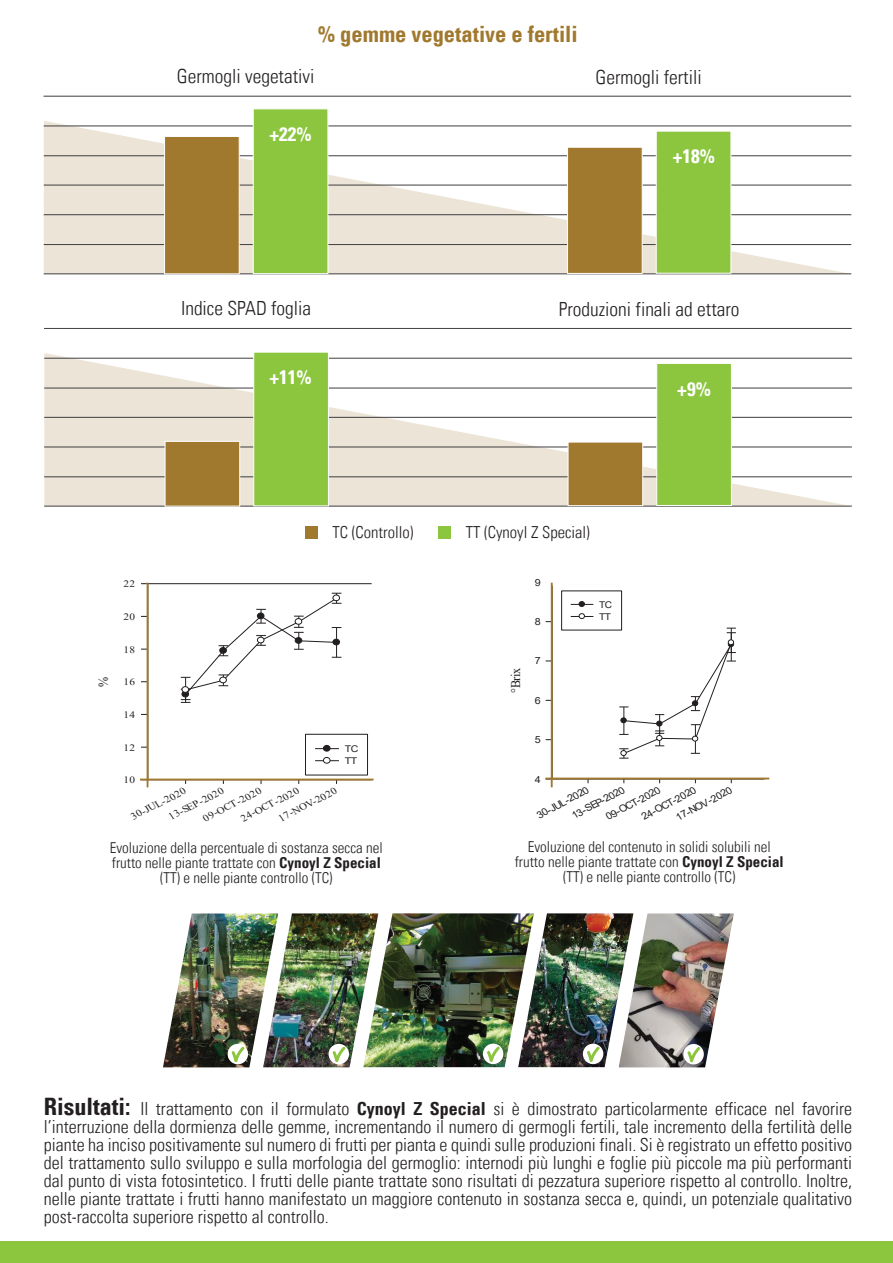
<style>
.page{position:relative;width:893px;height:1263px;background:#fff}
.page>*{position:absolute;margin:0;border:0;box-sizing:border-box;transform-origin:0 0}
.t1{font:700 condensed 22.5px "Univers LT";color:#a1792e}
.t2{font:300 condensed 19.5px "Univers LT";color:#231f20}
.t3{font:700 condensed 19.5px "Univers LT";color:#fff}
.t4{font:300 condensed 18px/18px "Univers LT";color:#231f20;text-align:justify}
.t5{font:300 condensed 16.5px "Univers LT";color:#231f20}
.t6{font:300 condensed 15px/15px "Univers LT";color:#231f20;text-align:center}
.t7{font:13.95px "Times New Roman";color:#231f20;scale:.87 1}
.t8{font:13.35px "Times New Roman";color:#231f20;scale:.92 1}
.t9{font:10.05px "Arial";color:#231f20;scale:1.05 1}
.t10{font:10.05px "Times New Roman";color:#231f20;scale:1.08 1}
.t11{font:9.9px "Arial";color:#231f20;scale:1.09 1}
.t12{font:9.75px "Times New Roman";letter-spacing:.035em;color:#231f20;scale:1.15 1}
.t13{font:9.3px/12.1px "Arial";color:#231f20;scale:1.09 1}
.t14{font:9.15px/12px "Arial";color:#231f20;scale:1.15 1}
.s1{font-weight:700}
.s2{font-weight:700;font-size:24px}
</style>
<div class="page">
<hr style="left:552px;top:779px;width:215px;height:1px;background:#231f20">
<svg style="left:619px;top:628px;width:117px;height:131px"></svg>
<div style="left:561px;top:590px;width:61px;height:40px;border:1px solid #231f20"></div>
<svg style="left:571px;top:601px;width:22px;height:6px"></svg>
<svg style="left:571px;top:613px;width:22px;height:6px"></svg>
<div style="left:764px;top:579px;width:5px;height:214px;background:#fff"></div>
<hr style="left:551px;top:583px;width:2px;height:204px;background:#a1792e">
<hr style="left:545px;top:777px;width:224px;height:2px;background:#a1792e">
<hr style="left:148px;top:583px;width:226px;height:1px;background:#231f20">
<svg style="left:181px;top:593px;width:160px;height:110px"></svg>
<div style="left:333px;top:595px;width:7px;height:6px;background:#fff;border-radius:50%"></div>
<div style="left:333px;top:595px;width:7px;height:6px;border:1px solid #231f20;border-radius:50%"></div>
<div style="left:305px;top:734px;width:63px;height:41px;border:1px solid #231f20"></div>
<svg style="left:315px;top:748px;width:24px;height:1px"></svg>
<div style="left:323px;top:745px;width:7px;height:6px;background:#231f20;border-radius:50%"></div>
<div style="left:323px;top:745px;width:7px;height:6px;border:1px solid #231f20;border-radius:50%"></div>
<svg style="left:315px;top:760px;width:24px;height:1px"></svg>
<div style="left:323px;top:757px;width:7px;height:6px;background:#fff;border-radius:50%"></div>
<div style="left:323px;top:757px;width:7px;height:6px;border:1px solid #231f20;border-radius:50%"></div>
<hr style="left:372px;top:583px;width:4px;height:214px;background:#fff">
<hr style="left:147px;top:583px;width:1px;height:204px;background:#a1792e">
<hr style="left:140px;top:778px;width:234px;height:2px;background:#a1792e">
<svg style="left:44px;top:121px;width:807px;height:153px"></svg>
<hr style="left:44px;top:244px;width:807px;height:1px;background:#3e3e3f">
<hr style="left:44px;top:274px;width:807px;height:1px;background:#3e3e3f">
<hr style="left:44px;top:214px;width:807px;height:1px;background:#3e3e3f">
<hr style="left:44px;top:156px;width:807px;height:1px;background:#3e3e3f">
<hr style="left:44px;top:185px;width:807px;height:1px;background:#3e3e3f">
<hr style="left:44px;top:126px;width:807px;height:1px;background:#3e3e3f">
<hr style="left:44px;top:96px;width:807px;height:1px;background:#3e3e3f">
<div style="left:567px;top:147px;width:75px;height:127px;background:#a1792e;border:1px solid #fff"></div>
<div style="left:656px;top:131px;width:75px;height:142px;background:#8bc63e;border:1px solid #fff"></div>
<div style="left:164px;top:136px;width:75px;height:138px;background:#a1792e;border:1px solid #fff"></div>
<div style="left:253px;top:109px;width:75px;height:165px;background:#8bc63e;border:1px solid #fff"></div>
<svg style="left:44px;top:353px;width:807px;height:153px"></svg>
<hr style="left:44px;top:477px;width:808px;height:1px;background:#3e3e3f">
<hr style="left:44px;top:506px;width:808px;height:1px;background:#3e3e3f">
<hr style="left:44px;top:447px;width:808px;height:1px;background:#3e3e3f">
<hr style="left:44px;top:388px;width:808px;height:1px;background:#3e3e3f">
<hr style="left:44px;top:417px;width:808px;height:1px;background:#3e3e3f">
<hr style="left:44px;top:358px;width:808px;height:1px;background:#3e3e3f">
<hr style="left:44px;top:328px;width:808px;height:1px;background:#3e3e3f">
<div style="left:568px;top:442px;width:75px;height:64px;background:#a1792e;border:1px solid #fff"></div>
<div style="left:657px;top:363px;width:75px;height:143px;background:#8bc63e;border:1px solid #fff"></div>
<div style="left:165px;top:441px;width:75px;height:65px;background:#a1792e;border:1px solid #fff"></div>
<div style="left:254px;top:352px;width:75px;height:154px;background:#8bc63e;border:1px solid #fff"></div>
<div style="left:306px;top:526px;width:12px;height:12px;background:#a1792e"></div>
<div style="left:439px;top:526px;width:12px;height:12px;background:#8bc63e"></div>
<div style="left:0;top:1241px;width:893px;height:22px;background:#8bc63e"></div>
<img style="left:163px;top:913px;width:100px;height:154px">
<img style="left:263px;top:913px;width:100px;height:154px">
<img style="left:363px;top:913px;width:155px;height:154px">
<img style="left:518px;top:913px;width:101px;height:154px">
<img style="left:619px;top:913px;width:115px;height:154px">
<div style="left:329px;top:1044px;width:20px;height:20px;background:#fff;border-radius:50%"></div>
<svg style="left:332px;top:1046px;width:14px;height:16px"></svg>
<div style="left:228px;top:1044px;width:20px;height:20px;background:#fff;border-radius:50%"></div>
<svg style="left:231px;top:1046px;width:14px;height:16px"></svg>
<div style="left:483px;top:1044px;width:20px;height:20px;background:#fff;border-radius:50%"></div>
<svg style="left:486px;top:1046px;width:15px;height:16px"></svg>
<div style="left:583px;top:1044px;width:20px;height:20px;background:#fff;border-radius:50%"></div>
<svg style="left:586px;top:1046px;width:15px;height:16px"></svg>
<div style="left:683px;top:1044px;width:21px;height:20px;background:#fff;border-radius:50%"></div>
<svg style="left:687px;top:1046px;width:14px;height:17px"></svg>
<p class="t1" style="left:318px;top:20px;width:261px">% gemme vegetative e fertili</p>
<p class="t2" style="left:177px;top:65px;width:139px">Germogli vegetativi</p>
<p class="t2" style="left:595px;top:65px;width:108px">Germogli fertili</p>
<p class="t3" style="left:269px;top:122px;width:44px">+22%</p>
<p class="t3" style="left:673px;top:144px;width:44px">+18%</p>
<p class="t2" style="left:181px;top:297px;width:132px">Indice SPAD foglia</p>
<p class="t2" style="left:559px;top:297px;width:182px">Produzioni finali ad ettaro</p>
<p class="t3" style="left:269px;top:365px;width:44px">+11%</p>
<p class="t3" style="left:677px;top:377px;width:35px">+9%</p>
<p class="t7" style="left:94px;top:687px;width:13px;rotate:-90deg">%</p>
<p class="t12" style="left:123px;top:577px;width:12px">22</p>
<p class="t12" style="left:123px;top:610px;width:12px">20</p>
<p class="t12" style="left:123px;top:642px;width:12px">18</p>
<p class="t12" style="left:123px;top:675px;width:12px">16</p>
<p class="t12" style="left:123px;top:708px;width:12px">14</p>
<p class="t12" style="left:123px;top:740px;width:12px">12</p>
<p class="t12" style="left:123px;top:773px;width:12px">10</p>
<p class="t5" style="left:333px;top:522px;width:82px">TC (Controllo)</p>
<p class="t5" style="left:466px;top:522px;width:126px">TT (Cynoyl Z Special)</p>
<p class="t14" style="left:345px;top:743px;width:13px">TC<br>TT</p>
<p class="t8" style="left:506px;top:693px;width:29px;rotate:-90deg">°Brix</p>
<p class="t11" style="left:535px;top:575px;width:7px">9</p>
<p class="t11" style="left:535px;top:615px;width:7px">8</p>
<p class="t11" style="left:535px;top:654px;width:7px">7</p>
<p class="t11" style="left:535px;top:693px;width:7px">6</p>
<p class="t11" style="left:535px;top:733px;width:7px">5</p>
<p class="t11" style="left:535px;top:772px;width:7px">4</p>
<p class="t13" style="left:599px;top:598px;width:13px">TC<br>TT</p>
<p class="t10" style="left:167px;top:811px;width:57px;rotate:-27deg">13-SEP-2020</p>
<p class="t10" style="left:129px;top:811px;width:57px;rotate:-27deg">30-JUL-2020</p>
<p class="t10" style="left:276px;top:812px;width:61px;rotate:-27deg">17-NOV-2020</p>
<p class="t10" style="left:201px;top:812px;width:60px;rotate:-27deg">09-OCT-2020</p>
<p class="t10" style="left:239px;top:812px;width:60px;rotate:-27deg">24-OCT-2020</p>
<p class="t9" style="left:534px;top:810px;width:56px;rotate:-28deg">30-JUL-2020</p>
<p class="t9" style="left:569px;top:810px;width:57px;rotate:-28deg">13-SEP-2020</p>
<p class="t9" style="left:604px;top:811px;width:59px;rotate:-28deg">09-OCT-2020</p>
<p class="t9" style="left:639px;top:811px;width:59px;rotate:-28deg">24-OCT-2020</p>
<p class="t9" style="left:674px;top:812px;width:60px;rotate:-28deg">17-NOV-2020</p>
<p class="t6" style="left:110px;top:840px;width:275px">Evoluzione della percentuale di sostanza secca nel frutto nelle piante trattate con <span class="s1">Cynoyl Z Special </span>(TT) e nelle piante controllo (TC)</p>
<p class="t6" style="left:515px;top:840px;width:271px">Evoluzione del contenuto in solidi solubili nel frutto nelle piante trattate con <span class="s1">Cynoyl Z Special </span>(TT) e nelle piante controllo (TC)</p>
<p class="t4" style="left:44px;top:1100px;width:810px"><span class="s2">Risultati:</span> Il trattamento con il formulato <span class="s1">Cynoyl Z Special</span> si è dimostrato particolarmente efficace nel favorire l’interruzione della dormienza delle gemme, incrementando il numero di germogli fertili, tale incremento della fertilità delle piante ha inciso positivamente sul numero di frutti per pianta e quindi sulle produzioni finali. Si è registrato un effetto positivo del trattamento sullo sviluppo e sulla morfologia del germoglio: internodi più lunghi e foglie più piccole ma più performanti dal punto di vista fotosintetico. I frutti delle piante trattate sono risultati di pezzatura superiore rispetto al controllo. Inoltre, nelle piante trattate i frutti hanno manifestato un maggiore contenuto in sostanza secca e, quindi, un potenziale qualitativo post-raccolta superiore rispetto al controllo.</p>
</div>
